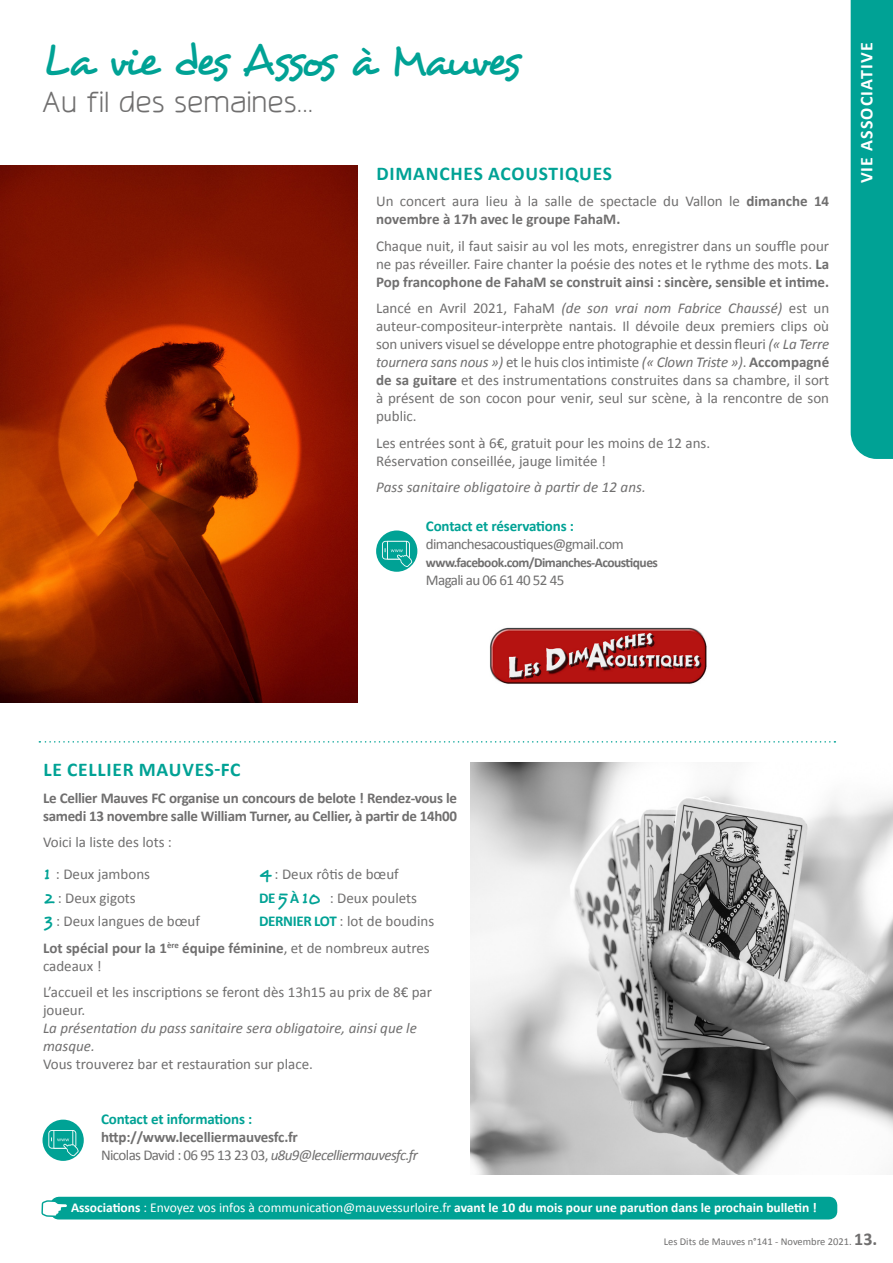
<style>
.page{position:relative;width:893px;height:1263px;background:#fff}
.page>*{position:absolute;margin:0;border:0;box-sizing:border-box;transform-origin:0 0}
.t1{font:44.25px "Desyrel";letter-spacing:-.08em;color:#00a295}
.t2{font:27px "amatracagrotesque";letter-spacing:.05em;color:#706f6f}
.t3{font:700 19.5px "Calibri";letter-spacing:.04em;color:#00a295}
.t4{font:700 18px "Calibri";letter-spacing:.065em;color:#fff}
.t5{font:15px/18px "Calibri";color:#706f6f}
.t6{font:700 15px/18px "Calibri";letter-spacing:-.02em;color:#706f6f}
.t7{font:15px/18px "Calibri";letter-spacing:-.04em;color:#706f6f}
.t8{font:700 15px/18px "Calibri";color:#706f6f}
.t9{font:italic 15px "Calibri";letter-spacing:.005em;color:#706f6f}
.t10{font:700 13.5px "Calibri";color:#fff}
.t11{font:700 13.5px "Calibri";letter-spacing:-.04em;color:#706f6f}
.t12{font:10.5px "Calibri";color:#706f6f}
.s1{font-weight:700}
.s2{font-style:italic}
.s3{font-weight:700;color:#00a295}
.s4{font-family:"Desyrel";font-size:19.5px;color:#00a295}
.s5{font-weight:400}
.s6{color:#00a295}
.s7{font-weight:400;font-style:italic}
.s8{font-weight:700;font-size:18px}
</style>
<div class="page">
<div style="left:851px;top:0;width:42px;height:459px;background:#00a295"></div>
<div style="left:51px;top:1197px;width:786px;height:22px;background:#00a295;border-radius:9px"></div>
<svg style="left:41px;top:1200px;width:26px;height:17px"></svg>
<div style="left:43px;top:1119px;width:41px;height:42px;background:#00a295;border-radius:50%"></div>
<svg style="left:48px;top:1130px;width:31px;height:26px"></svg>
<svg style="left:39px;top:741px;width:796px;height:2px"></svg>
<img style="left:471px;top:763px;width:422px;height:412px">
<div style="left:376px;top:530px;width:41px;height:42px;background:#00a295;border-radius:50%"></div>
<svg style="left:382px;top:541px;width:30px;height:26px"></svg>
<img style="left:0;top:166px;width:358px;height:536px">
<img style="left:490px;top:627px;width:217px;height:57px">
<p class="t1" style="left:43px;top:33px;width:479px">La vie des Assos à Mauves</p>
<p class="t2" style="left:43px;top:80px;width:272px">Au fil des semaines...</p>
<p class="t3" style="left:376px;top:161px;width:237px">DIMANCHES ACOUSTIQUES</p>
<p class="t5" style="left:376px;top:192px;width:455px">Un concert aura lieu à la salle de spectacle du Vallon le <span class="s1">dimanche 14 novembre à 17h avec le groupe FahaM.</span></p>
<p class="t5" style="left:376px;top:237px;width:455px;text-align:justify">Chaque nuit, il faut saisir au vol les mots, enregistrer dans un souffle pour ne pas réveiller. Faire chanter la poésie des notes et le rythme des mots. <span class="s1">La Pop francophone de FahaM se construit ainsi : sincère, sensible et intime.</span></p>
<p class="t5" style="left:376px;top:299px;width:455px;text-align:justify">Lancé en Avril 2021, FahaM <span class="s2">(de son vrai nom Fabrice Chaussé)</span> est un auteur-compositeur-interprète nantais. Il dévoile deux premiers clips où son univers visuel se développe entre photographie et dessin fleuri <span class="s2">(« La Terre tournera sans nous »)</span> et le huis clos intimiste <span class="s2">(« Clown Triste »)</span>. <span class="s1">Accompagné de sa guitare</span> et des instrumentations construites dans sa chambre, il sort à présent de son cocon pour venir, seul sur scène, à la rencontre de son public.</p>
<p class="t5" style="left:376px;top:434px;width:336px">Les entrées sont à 6€, gratuit pour les moins de 12 ans.<br>Réservation conseillée, jauge limitée !</p>
<p class="t9" style="left:376px;top:477px;width:271px">Pass sanitaire obligatoire à partir de 12 ans.</p>
<p class="t7" style="left:426px;top:517px;width:199px"><span class="s3">Contact et réservations : </span>dimanchesacoustiques@gmail.com</p>
<p class="t11" style="left:426px;top:554px;width:234px">www.facebook.com/Dimanches-Acoustiques</p>
<p class="t7" style="left:426px;top:571px;width:140px">Magali au 06 61 40 52 45</p>
<p class="t4" style="left:855px;top:183px;width:142px;rotate:-90deg">VIE ASSOCIATIVE</p>
<p class="t3" style="left:43px;top:757px;width:199px">LE CELLIER MAUVES-FC</p>
<p class="t6" style="left:43px;top:789px;width:416px">Le Cellier Mauves FC organise un concours de belote ! Rendez-vous le samedi 13 novembre salle William Turner, au Cellier, à partir de 14h00</p>
<p class="t5" style="left:43px;top:833px;width:130px">Voici la liste des lots :</p>
<p class="t5" style="left:43px;top:865px;width:109px"><span class="s4">1</span> : Deux jambons</p>
<p class="t5" style="left:259px;top:865px;width:141px"><span class="s4">4</span> : Deux rôtis de bœuf</p>
<p class="t5" style="left:43px;top:889px;width:94px"><span class="s4">2</span> : Deux gigots</p>
<p class="t5" style="left:259px;top:889px;width:160px"><span class="s3">DE</span> <span class="s4">5</span> <span class="s3">À</span> <span class="s4">10</span> : Deux poulets</p>
<p class="t5" style="left:43px;top:912px;width:158px"><span class="s4">3</span> : Deux langues de bœuf</p>
<p class="t5" style="left:259px;top:912px;width:177px"><span class="s3">DERNIER LOT</span> : lot de boudins</p>
<p class="t8" style="left:43px;top:938px;width:388px">Lot spécial pour la 1<sup>ère</sup> équipe féminine<span class="s5">, et de nombreux autres cadeaux !</span></p>
<p class="t5" style="left:43px;top:983px;width:390px">L’accueil et les inscriptions se feront dès 13h15 au prix de 8€ par joueur.<br><span class="s2">La présentation du pass sanitaire sera obligatoire, ainsi que le masque.<br></span>Vous trouverez bar et restauration sur place.</p>
<p class="t6" style="left:101px;top:1110px;width:318px"><span class="s6">Contact et informations : </span>http://www.lecelliermauvesfc.fr<br><span class="s5">Nicolas David : 06 95 13 23 03,</span> <span class="s7">u8u9@lecelliermauvesfc.fr</span></p>
<p class="t10" style="left:71px;top:1199px;width:747px">Associations <span class="s5">: Envoyez vos infos à communication@mauvessurloire.fr</span> avant le 10 du mois pour une parution dans le prochain bulletin !</p>
<p class="t12" style="left:664px;top:1235px;width:215px">Les Dits de Mauves n°141 - Novembre 2021. <span class="s8">13.</span></p>
</div>
